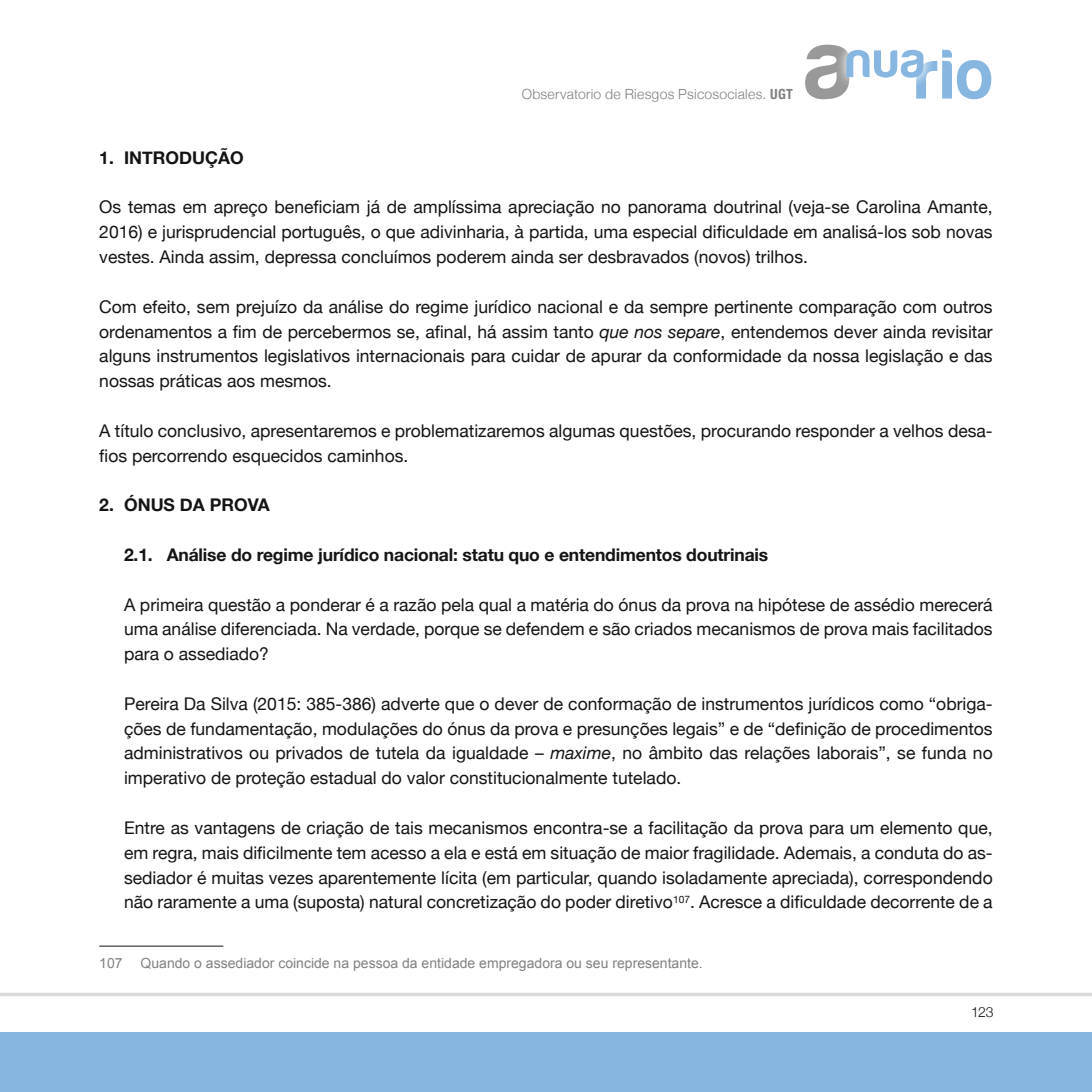
<style>
.page{position:relative;width:1092px;height:1092px;background:#fff}
.page>*{position:absolute;margin:0;border:0;box-sizing:border-box;transform-origin:0 0}
.t1{font:17.5px/24.8px "Helvetica Neue";color:#131413;text-align:justify}
.t2{font:700 17.5px "Helvetica Neue";letter-spacing:-.01em;color:#131413}
.t3{font:14px "Arial";color:#818181}
.t4{font:300 14px "Helvetica Neue";letter-spacing:.015em;color:#818181}
.t5{font:300 14px "Helvetica Neue";color:#131413}
.s1{font-weight:700;font-stretch:condensed}
.s2{font-style:italic}
.s3{font-style:inherit}
</style>
<div class="page">
<svg style="left:0;top:992px;width:1091px;height:4px;fill:#d9d9d9"></svg>
<div style="left:0;top:1032px;width:1091px;height:59px;background:#87b7e0"></div>
<svg style="left:805px;top:45px;width:186px;height:54px"></svg>
<hr style="left:99px;top:945px;width:124px;height:1px;background:#131413">
<p class="t4" style="left:521px;top:82px;width:272px">Observatorio de Riesgos Psicosociales. <span class="s1">UGT</span></p>
<p class="t2" style="left:99px;top:144px;width:146px">1. INTRODUÇÃO</p>
<p class="t1" style="left:99px;top:196px;width:894px">Os temas em apreço beneficiam já de amplíssima apreciação no panorama doutrinal (veja-se Carolina Amante, 2016) e jurisprudencial português, o que adivinharia, à partida, uma especial dificuldade em analisá-los sob novas vestes. Ainda assim, depressa concluímos poderem ainda ser desbravados (novos) trilhos.</p>
<p class="t1" style="left:99px;top:295px;width:894px">Com efeito, sem prejuízo da análise do regime jurídico nacional e da sempre pertinente comparação com outros ordenamentos a fim de percebermos se, afinal, há assim tanto <span class="s2">que nos separe</span>, entendemos dever ainda revisitar alguns instrumentos legislativos internacionais para cuidar de apurar da conformidade da nossa legislação e das nossas práticas aos mesmos.</p>
<p class="t1" style="left:99px;top:419px;width:894px">A título conclusivo, apresentaremos e problematizaremos algumas questões, procurando responder a velhos desa&shy;fios percorrendo esquecidos caminhos.</p>
<p class="t2" style="left:99px;top:491px;width:172px">2. ÓNUS DA PROVA</p>
<p class="t2" style="left:124px;top:541px;width:645px">2.1. Análise do regime jurídico nacional: statu quo e entendimentos doutrinais</p>
<p class="t1" style="left:124px;top:593px;width:870px">A primeira questão a ponderar é a razão pela qual a matéria do ónus da prova na hipótese de assédio merecerá uma análise diferenciada. Na verdade, porque se defendem e são criados mecanismos de prova mais facilitados para o assediado?</p>
<p class="t1" style="left:124px;top:692px;width:870px">Pereira Da Silva <span class="s3">(</span>2015: 385-386) adverte que o dever de conformação de instrumentos jurídicos como “obriga&shy;ções de fundamentação, modulações do ónus da prova e presunções legais” e de “definição de procedimentos administrativos ou privados de tutela da igualdade – <span class="s2">maxime</span>, no âmbito das relações laborais”, se funda no imperativo de proteção estadual do valor constitucionalmente tutelado.</p>
<p class="t1" style="left:124px;top:816px;width:870px">Entre as vantagens de criação de tais mecanismos encontra-se a facilitação da prova para um elemento que, em regra, mais dificilmente tem acesso a ela e está em situação de maior fragilidade. Ademais, a conduta do as&shy;sediador é muitas vezes aparentemente lícita (em particular, quando isoladamente apreciada), correspondendo não raramente a uma (suposta) natural concretização do poder diretivo<sup>107</sup>. Acresce a dificuldade decorrente de a</p>
<p class="t3" style="left:99px;top:953px;width:25px">107</p>
<p class="t3" style="left:140px;top:953px;width:563px">Quando o assediador coincide na pessoa da entidade empregadora ou seu representante.</p>
<p class="t5" style="left:971px;top:1000px;width:24px">123</p>
</div>
